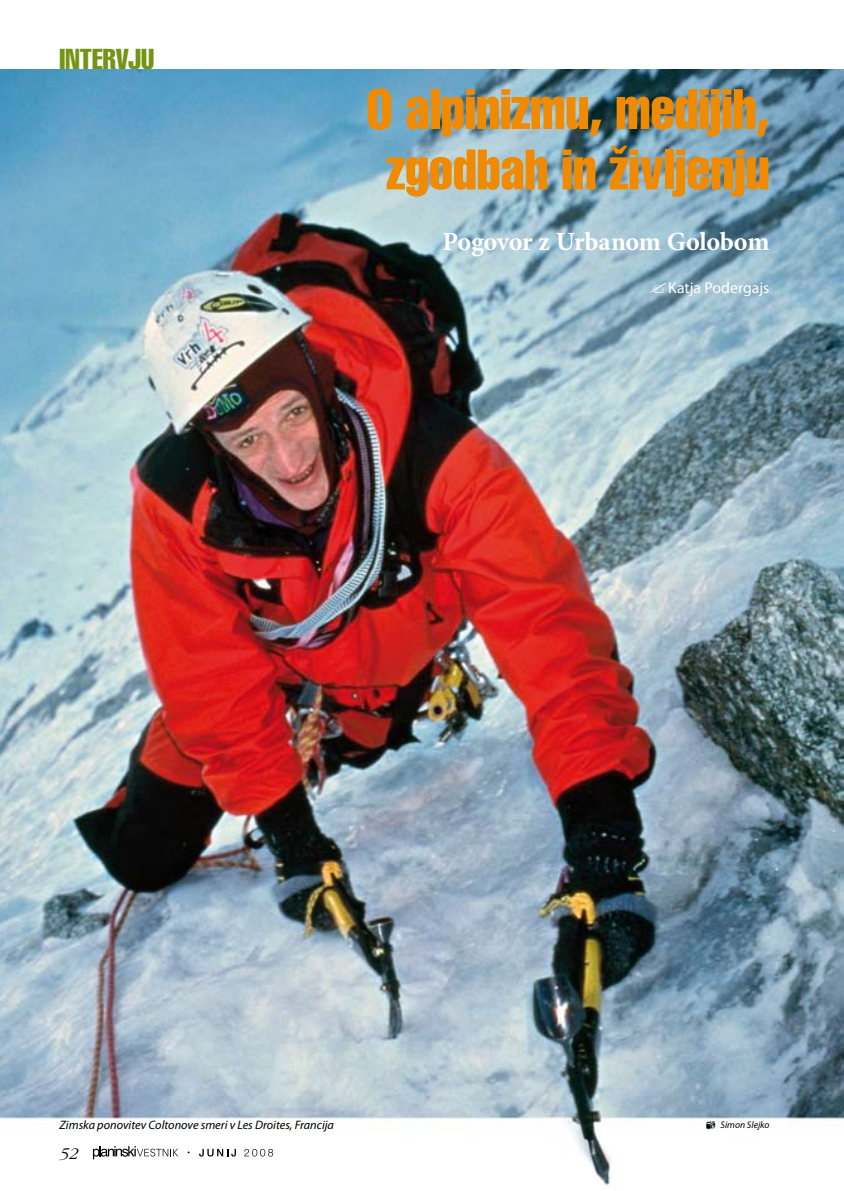
<style>
.page{position:relative;width:844px;height:1191px;background:#fff}
.page>*{position:absolute;margin:0;border:0;box-sizing:border-box;transform-origin:0 0}
.t1{font:extra-condensed 56px/60.4px "Helvetica";color:#f08a00;text-align:center}
.t2{font:extra-condensed 28.35px "Helvetica";letter-spacing:.005em;color:#739513}
.t3{font:700 26.25px "Minion Pro";letter-spacing:-.015em;color:#fff}
.t4{font:italic 300 16.97px "Garamond";color:#000}
.t5{font:15.75px "Myriad Pro";color:#fff}
.t6{font:italic 12.25px "Myriad Pro";color:#000}
.t7{font:italic 9.62px "Myriad Pro";color:#000}
</style>
<div class="page">
<img style="left:0;top:69px;width:843px;height:1116px">
<svg style="left:93px;top:1146px;width:85px;height:13px"></svg>
<svg style="left:199px;top:1148px;width:37px;height:8px"></svg>
<svg style="left:244px;top:1149px;width:29px;height:7px"></svg>
<svg style="left:649px;top:282px;width:16px;height:11px"></svg>
<svg style="left:706px;top:1120px;width:9px;height:8px"></svg>
<h2 class="t2" style="left:60px;top:41px;width:95px">INTERVJU</h2>
<h1 class="t1" style="left:366px;top:78px;width:404px">O alpinizmu, medijih, zgodbah in življenju</h1>
<h3 class="t3" style="left:442px;top:223px;width:328px">Pogovor z Urbanom Golobom</h3>
<p class="t5" style="left:668px;top:278px;width:103px">Katja Podergajs</p>
<p class="t6" style="left:60px;top:1117px;width:276px">Zimska ponovitev Coltonove smeri v Les Droites, Francija</p>
<p class="t7" style="left:720px;top:1118px;width:50px">Simon Slejko</p>
<h3 class="t4" style="left:60px;top:1145px;width:20px">52</h3>
</div>
